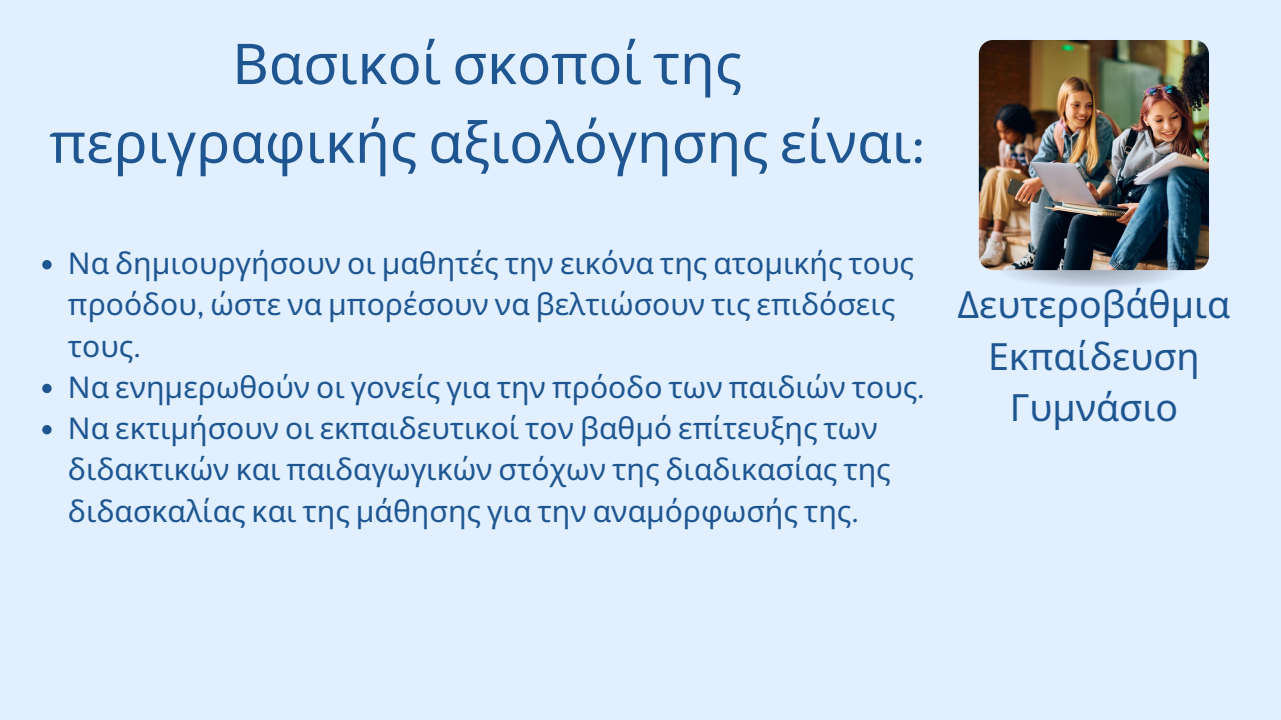
<style>
.page{position:relative;width:1281px;height:720px;background:#e1efff}
.page>*{position:absolute;margin:0;border:0;box-sizing:border-box;transform-origin:0 0}
.t1{font:56.25px/78.8px "Noto Sans";color:#1f5692;text-align:center}
.t2{font:37.5px/51.5px "Noto Sans";color:#1f5692;text-align:center}
.t3{font:30px/41.2px "Noto Sans";color:#1f5692}
.s1{font-family:"Roca One";font-weight:300}
</style>
<div class="page">
<img style="left:979px;top:40px;width:230px;height:230px;border-radius:14px">
<svg style="left:42px;top:260px;width:10px;height:9px"></svg>
<svg style="left:42px;top:384px;width:10px;height:9px"></svg>
<svg style="left:42px;top:425px;width:10px;height:9px"></svg>
<p class="t1" style="left:49px;top:23px;width:877px">Βασικοί σκοποί της περιγραφικής αξιολόγησης είναι<span class="s1">:</span></p>
<p class="t3" style="left:68px;top:242px;width:847px">Να δημιουργήσουν οι μαθητές την εικόνα της ατομικής τους προόδου<span class="s1">,</span> ώστε να μπορέσουν να βελτιώσουν τις επιδόσεις τους<span class="s1">.</span></p>
<p class="t3" style="left:68px;top:366px;width:858px">Να ενημερωθούν οι γονείς για την πρόοδο των παιδιών τους<span class="s1">.</span></p>
<h2 class="t3" style="left:68px;top:407px;width:824px">Να εκτιμήσουν οι εκπαιδευτικοί τον βαθμό επίτευξης των διδακτικών και παιδαγωγικών στόχων της διαδικασίας της διδασκαλίας και της μάθησης για την αναμόρφωσής της<span class="s1">.</span></h2>
<p class="t2" style="left:957px;top:278px;width:274px">Δευτεροβάθμια<br>Εκπαίδευση</p>
<p class="t2" style="left:1009px;top:381px;width:170px">Γυμνάσιο</p>
</div>
